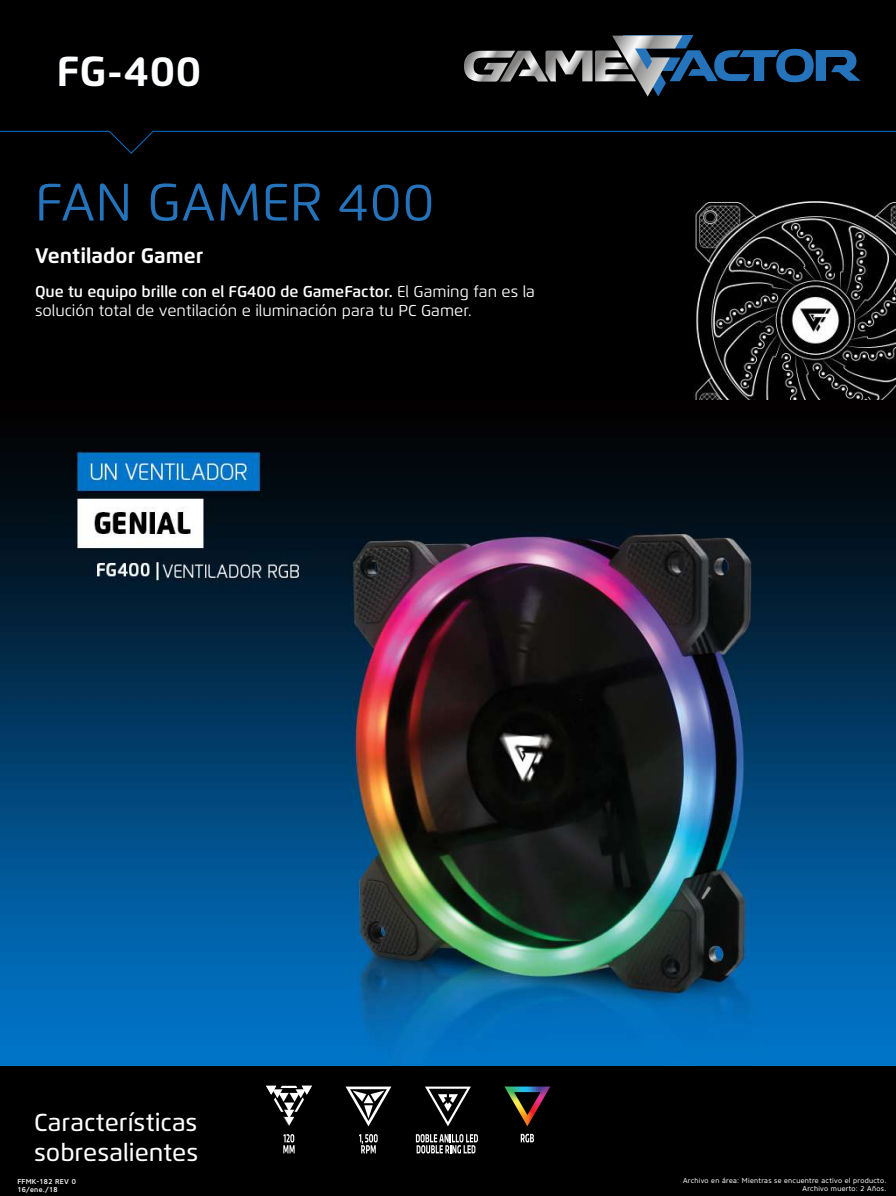
<style>
.page{position:relative;width:896px;height:1196px;background:#fff}
.page>*{position:absolute;margin:0;border:0;box-sizing:border-box;transform-origin:0 0}
.t1{font:52.5px "Flexo";color:#2574bb}
.t2{font:700 42px "Flexo";color:#fcfeff}
.t3{font:500 24.5px/29.4px "Flexo";color:#fff}
.t4{font:700 21px "Flexo";color:#fff}
.t5{font:15.75px/18.9px "Flexo";color:#fff}
.t6{font:7px/7.9px "Core Sans N45";letter-spacing:.04em;color:#fff;text-align:right}
.t7{font:500 7px/7.9px "Core Sans N55";letter-spacing:.04em;color:#fff}
.s1{font-weight:600}
</style>
<div class="page">
<div style="left:0;top:0;width:896px;height:1195px;background:#000"></div>
<img style="left:693px;top:201px;width:203px;height:199px">
<svg style="left:0;top:130px;width:896px;height:24px"></svg>
<svg style="left:464px;top:35px;width:397px;height:61px"></svg>
<img style="left:0;top:449px;width:896px;height:616px">
<svg style="left:425px;top:1086px;width:46px;height:40px"></svg>
<svg style="left:416px;top:1134px;width:62px;height:19px"></svg>
<svg style="left:266px;top:1085px;width:46px;height:40px"></svg>
<svg style="left:283px;top:1134px;width:12px;height:19px"></svg>
<svg style="left:346px;top:1086px;width:45px;height:40px"></svg>
<svg style="left:359px;top:1134px;width:19px;height:19px"></svg>
<svg style="left:521px;top:1133px;width:13px;height:9px"></svg>
<svg style="left:504px;top:1063px;width:73px;height:63px"></svg>
<h2 class="t2" style="left:57px;top:45px;width:147px">FG-400</h2>
<h1 class="t1" style="left:35px;top:170px;width:401px">FAN GAMER 400</h1>
<h3 class="t4" style="left:35px;top:242px;width:170px">Ventilador Gamer</h3>
<p class="t5" style="left:35px;top:282px;width:502px"><span class="s1">Que tu equipo brille con el FG400 de GameFactor.</span> El Gaming fan es la solución total de ventilación e iluminación para tu PC Gamer.</p>
<h3 class="t3" style="left:34px;top:1107px;width:166px">Características sobresalientes</h3>
<p class="t7" style="left:18px;top:1177px;width:60px">FFMK-182 REV 0<br>16/ene./18</p>
<p class="t6" style="left:683px;top:1176px;width:205px">Archivo en área: Mientras se encuentre activo el producto.<br>Archivo muerto: 2 Años.</p>
</div>
